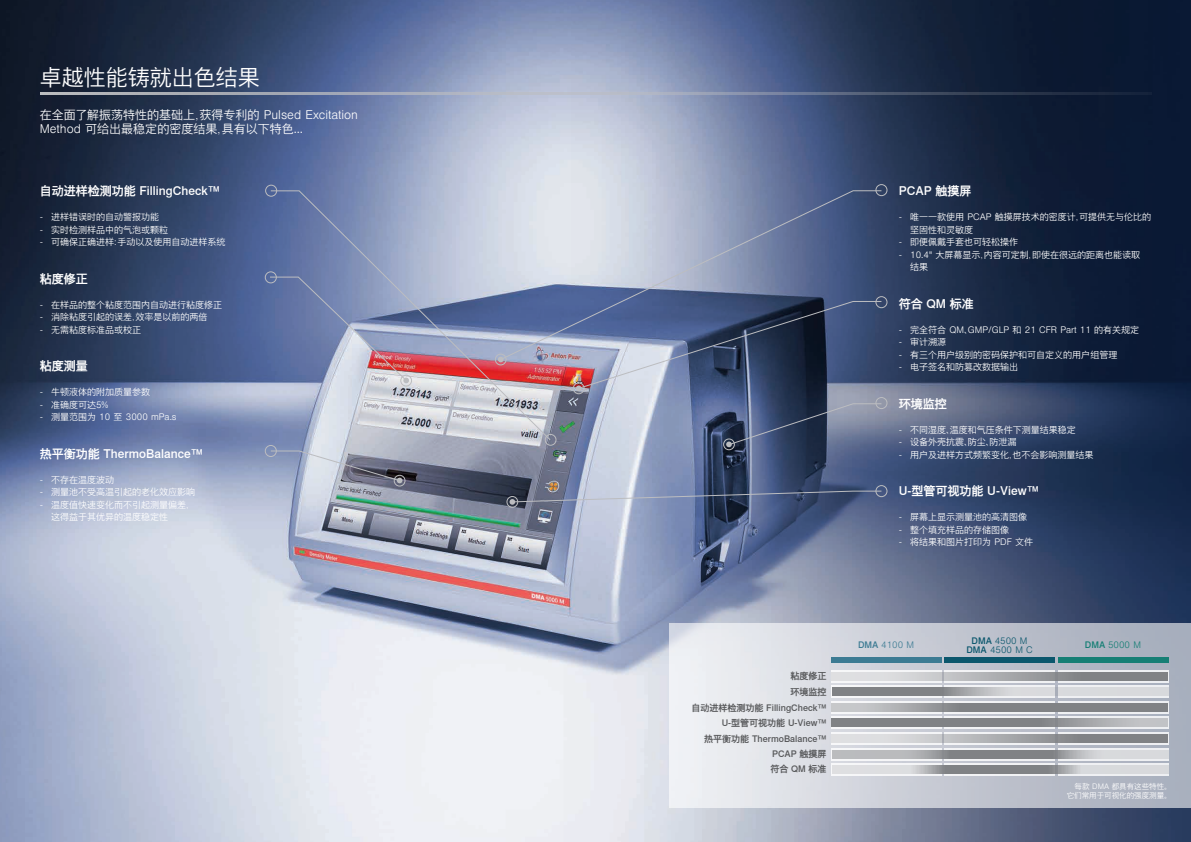
<style>
.page{position:relative;width:1191px;height:842px;background:#fff}
.page>*{position:absolute;margin:0;border:0;box-sizing:border-box;transform-origin:0 0}
.t1{font:300 22px "Nimbus Sans Global";color:#fff}
.t2{font:500 12px "Nimbus Sans Global";color:#fff}
.t3{font:300 12px/14.4px "Nimbus Sans Global";color:#fff}
.t4{font:300 9px/12.5px "Nimbus Sans Global";color:#fff}
.t5{font:500 9px/15.6px "Nimbus Sans Global";color:#57585a;text-align:right}
.t6{font:300 9px/9px "Nimbus Sans Global";color:#0b576d;text-align:center}
.t7{font:300 9px "Nimbus Sans Global";color:#3c7b93}
.t8{font:300 9px "Nimbus Sans Global";color:#167f75}
.t9{font:300 7.5px/9px "Nimbus Sans Global";color:#fff;text-align:right}
.s1{font-family:"Helvetica Neue LT Com"}
.s2{font-weight:500}
</style>
<div class="page">
<img style="left:0;top:0;width:1191px;height:842px">
<hr style="left:40px;top:92px;width:1111px;height:3px;background:#bcbdc0">
<div style="left:875px;top:184px;width:12px;height:12px;border:1px solid #bcbdc0;border-radius:50%"></div>
<div style="left:875px;top:296px;width:12px;height:12px;border:1px solid #bcbdc0;border-radius:50%"></div>
<div style="left:875px;top:397px;width:12px;height:12px;border:1px solid #bcbdc0;border-radius:50%"></div>
<div style="left:875px;top:485px;width:12px;height:12px;border:1px solid #bcbdc0;border-radius:50%"></div>
<div style="left:573px;top:382px;width:11px;height:12px;border:1px solid #bcbdc0;border-radius:50%"></div>
<div style="left:506px;top:496px;width:12px;height:12px;border:1px solid #bcbdc0;border-radius:50%"></div>
<div style="left:723px;top:438px;width:12px;height:12px;border:1px solid #bcbdc0;border-radius:50%"></div>
<svg style="left:551px;top:190px;width:331px;height:171px;background:#8c98b3"></svg>
<svg style="left:576px;top:300px;width:306px;height:91px;background:#525f80"></svg>
<svg style="left:726px;top:403px;width:156px;height:44px;background:#525f7c"></svg>
<svg style="left:509px;top:490px;width:373px;height:15px;background:#687592"></svg>
<div style="left:265px;top:185px;width:12px;height:12px;border:1px solid #bcbdc0;border-radius:50%"></div>
<div style="left:265px;top:271px;width:12px;height:12px;border:1px solid #bcbdc0;border-radius:50%"></div>
<div style="left:545px;top:434px;width:11px;height:12px;border:1px solid #bcbdc0;border-radius:50%"></div>
<svg style="left:270px;top:190px;width:281px;height:251px;background:#a9abc2"></svg>
<div style="left:400px;top:375px;width:12px;height:11px;border:1px solid #bcbdc0;border-radius:50%"></div>
<svg style="left:269px;top:276px;width:140px;height:107px;background:#878fb2"></svg>
<div style="left:394px;top:475px;width:11px;height:12px;border:1px solid #bcbdc0;border-radius:50%"></div>
<div style="left:265px;top:445px;width:12px;height:12px;border:1px solid #bcbdc0;border-radius:50%"></div>
<svg style="left:270px;top:450px;width:132px;height:33px;background:#9ba1b3"></svg>
<div style="left:668px;top:623px;width:523px;height:184px;background:linear-gradient(to right,#f0f1f4,#a3aab9)"></div>
<svg style="left:831px;top:670px;width:110px;height:12px"></svg>
<svg style="left:944px;top:670px;width:110px;height:12px"></svg>
<svg style="left:1058px;top:670px;width:110px;height:12px"></svg>
<div style="left:831px;top:685px;width:110px;height:13px;background:#f5f5f7"></div>
<div style="left:944px;top:685px;width:110px;height:13px;background:#f1f2f4"></div>
<div style="left:1058px;top:685px;width:110px;height:13px;background:#eef0f2"></div>
<svg style="left:831px;top:701px;width:110px;height:12px"></svg>
<svg style="left:944px;top:701px;width:110px;height:12px"></svg>
<svg style="left:1058px;top:701px;width:110px;height:12px"></svg>
<svg style="left:831px;top:716px;width:110px;height:13px"></svg>
<svg style="left:944px;top:716px;width:110px;height:13px"></svg>
<svg style="left:1058px;top:716px;width:110px;height:13px"></svg>
<div style="left:831px;top:732px;width:110px;height:13px;background:#f5f5f7"></div>
<div style="left:944px;top:732px;width:110px;height:13px;background:#f1f2f4"></div>
<div style="left:1058px;top:732px;width:110px;height:13px;background:#eef0f2"></div>
<svg style="left:831px;top:748px;width:110px;height:12px"></svg>
<svg style="left:944px;top:748px;width:110px;height:12px"></svg>
<svg style="left:1058px;top:748px;width:110px;height:12px"></svg>
<div style="left:831px;top:763px;width:110px;height:13px;background:#f5f5f7"></div>
<div style="left:944px;top:763px;width:110px;height:13px;background:#f1f2f4"></div>
<div style="left:1058px;top:763px;width:110px;height:13px;background:#eff0f2"></div>
<div style="left:831px;top:657px;width:110px;height:6px;background:#3c7b93"></div>
<div style="left:944px;top:657px;width:110px;height:6px;background:#0b576d"></div>
<div style="left:1058px;top:657px;width:110px;height:6px;background:#167f75"></div>
<svg style="left:831px;top:672px;width:337px;height:8px;background:#abadaf"></svg>
<svg style="left:832px;top:687px;width:336px;height:9px;background:#b2b4b7"></svg>
<svg style="left:831px;top:703px;width:337px;height:8px;background:#919396"></svg>
<svg style="left:831px;top:719px;width:337px;height:8px;background:#909194"></svg>
<svg style="left:831px;top:734px;width:337px;height:9px;background:#abadaf"></svg>
<svg style="left:831px;top:750px;width:337px;height:8px;background:#aaabae"></svg>
<svg style="left:832px;top:765px;width:336px;height:9px;background:#b5b7b9"></svg>
<h1 class="t1" style="left:40px;top:65px;width:221px">卓越性能铸就出色结果</h1>
<h2 class="t3" style="left:40px;top:108px;width:320px">在全面了解振荡特性的基础上，获得专利的 Pulsed Excitation<br>Method 可给出最稳定的密度结果，具有以下特色…</h2>
<h2 class="t2" style="left:40px;top:184px;width:182px">自动进样检测功能 FillingCheck™</h2>
<p class="t4" style="left:40px;top:211px;width:121px"><span class="s1">-</span> 进样错误时的自动警报功能</p>
<p class="t4" style="left:40px;top:223px;width:130px"><span class="s1">-</span> 实时检测样品中的气泡或颗粒</p>
<p class="t4" style="left:40px;top:236px;width:187px"><span class="s1">-</span> 可确保正确进样：手动以及使用自动进样系统</p>
<h2 class="t2" style="left:40px;top:272px;width:49px">粘度修正</h2>
<p class="t4" style="left:40px;top:298px;width:184px"><span class="s1">-</span> 在样品的整个粘度范围内自动进行粘度修正</p>
<p class="t4" style="left:40px;top:311px;width:169px"><span class="s1">-</span> 消除粘度引起的误差，效率是以前的两倍</p>
<p class="t4" style="left:40px;top:323px;width:103px"><span class="s1">-</span> 无需粘度标准品或校正</p>
<h2 class="t2" style="left:40px;top:359px;width:49px">粘度测量</h2>
<p class="t4" style="left:40px;top:386px;width:112px"><span class="s1">-</span> 牛顿液体的附加质量参数</p>
<p class="t4" style="left:40px;top:398px;width:70px"><span class="s1">-</span> 准确度可达5%</p>
<p class="t4" style="left:40px;top:411px;width:138px"><span class="s1">-</span> 测量范围为 10 至 3000 mPa.s</p>
<h2 class="t2" style="left:40px;top:447px;width:165px">热平衡功能 ThermoBalance™</h2>
<p class="t4" style="left:40px;top:473px;width:76px"><span class="s1">-</span> 不存在温度波动</p>
<p class="t4" style="left:40px;top:486px;width:157px"><span class="s1">-</span> 测量池不受高温引起的老化效应影响</p>
<p class="t4" style="left:51px;top:498px;width:145px;text-indent:-11px"><span class="s1">-</span> 温度值快速变化而不引起测量偏差，这得益于其优异的温度稳定性</p>
<h2 class="t2" style="left:899px;top:184px;width:74px">PCAP 触摸屏</h2>
<p class="t4" style="left:910px;top:211px;width:242px;text-indent:-11px"><span class="s1">-</span> 唯一一款使用 PCAP 触摸屏技术的密度计，可提供无与伦比的坚固性和灵敏度</p>
<p class="t4" style="left:899px;top:236px;width:121px"><span class="s1">-</span> 即便佩戴手套也可轻松操作</p>
<p class="t4" style="left:910px;top:248px;width:231px;text-indent:-11px"><span class="s1">-</span> 10.4" 大屏幕显示，内容可定制，即使在很远的距离也能读取结果</p>
<h2 class="t2" style="left:899px;top:297px;width:76px">符合 QM 标准</h2>
<p class="t4" style="left:899px;top:323px;width:242px"><span class="s1">-</span> 完全符合 QM、GMP/GLP 和 21 CFR Part 11 的有关规定</p>
<p class="t4" style="left:899px;top:336px;width:49px"><span class="s1">-</span> 审计溯源</p>
<p class="t4" style="left:899px;top:348px;width:220px"><span class="s1">-</span> 有三个用户级别的密码保护和可自定义的用户组管理</p>
<p class="t4" style="left:899px;top:361px;width:121px"><span class="s1">-</span> 电子签名和防篡改数据输出</p>
<h2 class="t2" style="left:899px;top:397px;width:49px">环境监控</h2>
<p class="t4" style="left:899px;top:423px;width:178px"><span class="s1">-</span> 不同湿度、温度和气压条件下测量结果稳定</p>
<p class="t4" style="left:899px;top:436px;width:119px"><span class="s1">-</span> 设备外壳抗震、防尘、防泄漏</p>
<p class="t4" style="left:899px;top:448px;width:196px"><span class="s1">-</span> 用户及进样方式频繁变化，也不会影响测量结果</p>
<h2 class="t2" style="left:899px;top:484px;width:141px">U-型管可视功能 U-View™</h2>
<p class="t4" style="left:899px;top:511px;width:130px"><span class="s1">-</span> 屏幕上显示测量池的高清图像</p>
<p class="t4" style="left:899px;top:523px;width:112px"><span class="s1">-</span> 整个填充样品的存储图像</p>
<p class="t4" style="left:899px;top:536px;width:136px"><span class="s1">-</span> 将结果和图片打印为 PDF 文件</p>
<p class="t5" style="left:691px;top:668px;width:137px">粘度修正<br>环境监控<br>自动进样检测功能 FillingCheck™<br>U-型管可视功能 U-View™<br>热平衡功能 ThermoBalance™<br>PCAP 触摸屏</p>
<p class="t5" style="left:770px;top:761px;width:58px">符合 QM 标准</p>
<p class="t7" style="left:858px;top:640px;width:58px"><span class="s2">DMA</span> 4100 M</p>
<p class="t6" style="left:966px;top:636px;width:68px"><span class="s2">DMA</span> 4500 M<br><span class="s2">DMA</span> 4500 M C</p>
<p class="t8" style="left:1085px;top:640px;width:58px"><span class="s2">DMA</span> 5000 M</p>
<p class="t9" style="left:1066px;top:782px;width:106px">每款 DMA 都具有这些特性。它们常用于可视化的强度测量。</p>
</div>
